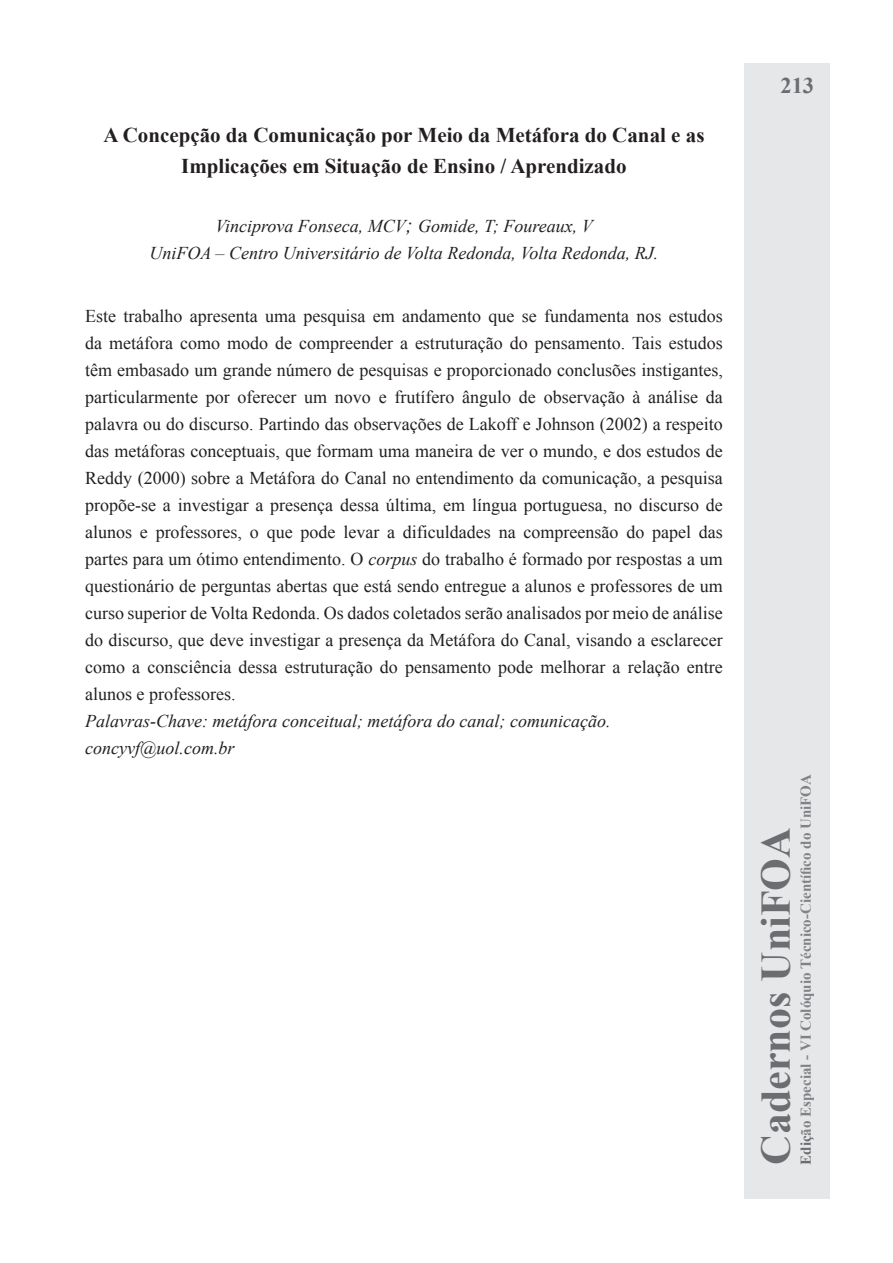
<style>
.page{position:relative;width:893px;height:1263px;background:#fff}
.page>*{position:absolute;margin:0;border:0;box-sizing:border-box;transform-origin:0 0}
.t1{font:700 42px "Times New Roman";color:#6c6d70}
.t2{font:700 22.5px "Times New Roman";color:#6c6d70}
.t3{font:700 21px/31.5px "Times New Roman";color:#231f20;text-align:center}
.t4{font:18px/27px "Times New Roman";color:#231f20;text-align:justify}
.t5{font:italic 18px/27px "Times New Roman";color:#231f20;text-align:center}
.t6{font:700 15px "Times New Roman";color:#808285}
.s1{font-size:21px}
.s2{font-style:italic}
.s3{color:#6c6d70}
</style>
<div class="page">
<div style="left:744px;top:64px;width:85px;height:1135px;background:#e6e7e9"></div>
<p class="t3" style="left:103px;top:118px;width:603px">A Concepção da Comunicação por Meio da Metáfora do Canal e as<br>Implicações em Situação de Ensino / Aprendizado</p>
<p class="t5" style="left:149px;top:212px;width:510px">Vinciprova Fonseca, MCV<span class="s1">;</span> Gomide, T; Foureaux, V<br>UniFOA – Centro Universitário de Volta Redonda, Volta Redonda, RJ.</p>
<p class="t4" style="left:85px;top:302px;width:639px">Este trabalho apresenta uma pesquisa em andamento que se fundamenta nos estudos da metáfora como modo de compreender a estruturação do pensamento. Tais estudos têm embasado um grande número de pesquisas e proporcionado conclusões instigantes, particularmente por oferecer um novo e frutífero ângulo de observação à análise da palavra ou do discurso. Partindo das observações de Lakoff e Johnson (2002) a respeito das metáforas conceptuais, que formam uma maneira de ver o mundo, e dos estudos de Reddy (2000) sobre a Metáfora do Canal no entendimento da comunicação, a pesquisa propõe-se a investigar a presença dessa última, em língua portuguesa, no discurso de alunos e professores, o que pode levar a dificuldades na compreensão do papel das partes para um ótimo entendimento. O <span class="s2">corpus</span> do trabalho é formado por respostas a um questionário de perguntas abertas que está sendo entregue a alunos e professores de um curso superior de Volta Redonda. Os dados coletados serão analisados por meio de análise do discurso, que deve investigar a presença da Metáfora do Canal, visando a esclarecer como a consciência dessa estruturação do pensamento pode melhorar a relação entre alunos e professores.</p>
<p class="t5" style="left:85px;top:707px;width:527px;text-align:left">Palavras-Chave: metáfora conceitual; metáfora do canal; comunicação. concyvf@uol.com.br</p>
<p class="t2" style="left:780px;top:70px;width:35px">213</p>
<h1 class="t1" style="left:747px;top:1165px;width:339px;rotate:-90deg">Cadernos UniFOA</h1>
<p class="t6" style="left:795px;top:1165px;width:392px;rotate:-90deg"><span class="s3">Ediç</span>ão Especial - VI Colóquio Técnico-Científico do UniFOA</p>
</div>
